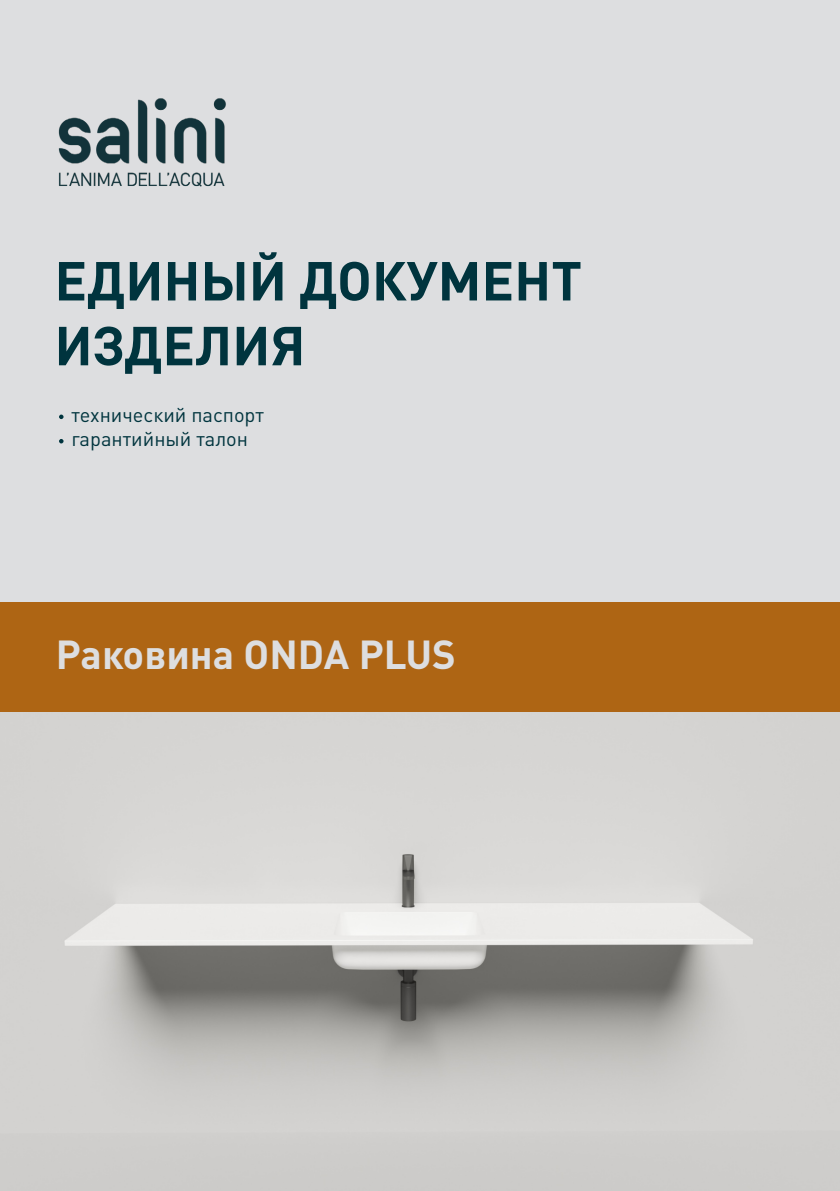
<style>
.page{position:relative;width:840px;height:1191px;background:#fff}
.page>*{position:absolute;margin:0;border:0;box-sizing:border-box;transform-origin:0 0}
.t1{font:700 54px/64.8px "DIN Pro";color:#00343e}
.t2{font:700 40px "DIN Pro";color:#dddee0}
.t3{font:20px "DIN Pro";color:#00343e}
</style>
<div class="page">
<div style="left:0;top:0;width:839px;height:602px;background:#dddee0"></div>
<img style="left:58px;top:98px;width:168px;height:89px">
<div style="left:0;top:602px;width:839px;height:113px;background:#ae6514"></div>
<svg style="left:59px;top:414px;width:4px;height:5px"></svg>
<svg style="left:59px;top:439px;width:4px;height:4px"></svg>
<img style="left:0;top:712px;width:839px;height:479px">
<p class="t1" style="left:54px;top:242px;width:529px">ЕДИНЫЙ ДОКУМЕНТ<br>ИЗДЕЛИЯ</p>
<p class="t3" style="left:71px;top:399px;width:194px">технический паспорт</p>
<p class="t3" style="left:71px;top:423px;width:178px">гарантийный талон</p>
<p class="t2" style="left:56px;top:621px;width:401px">Раковина ONDA PLUS</p>
</div>
